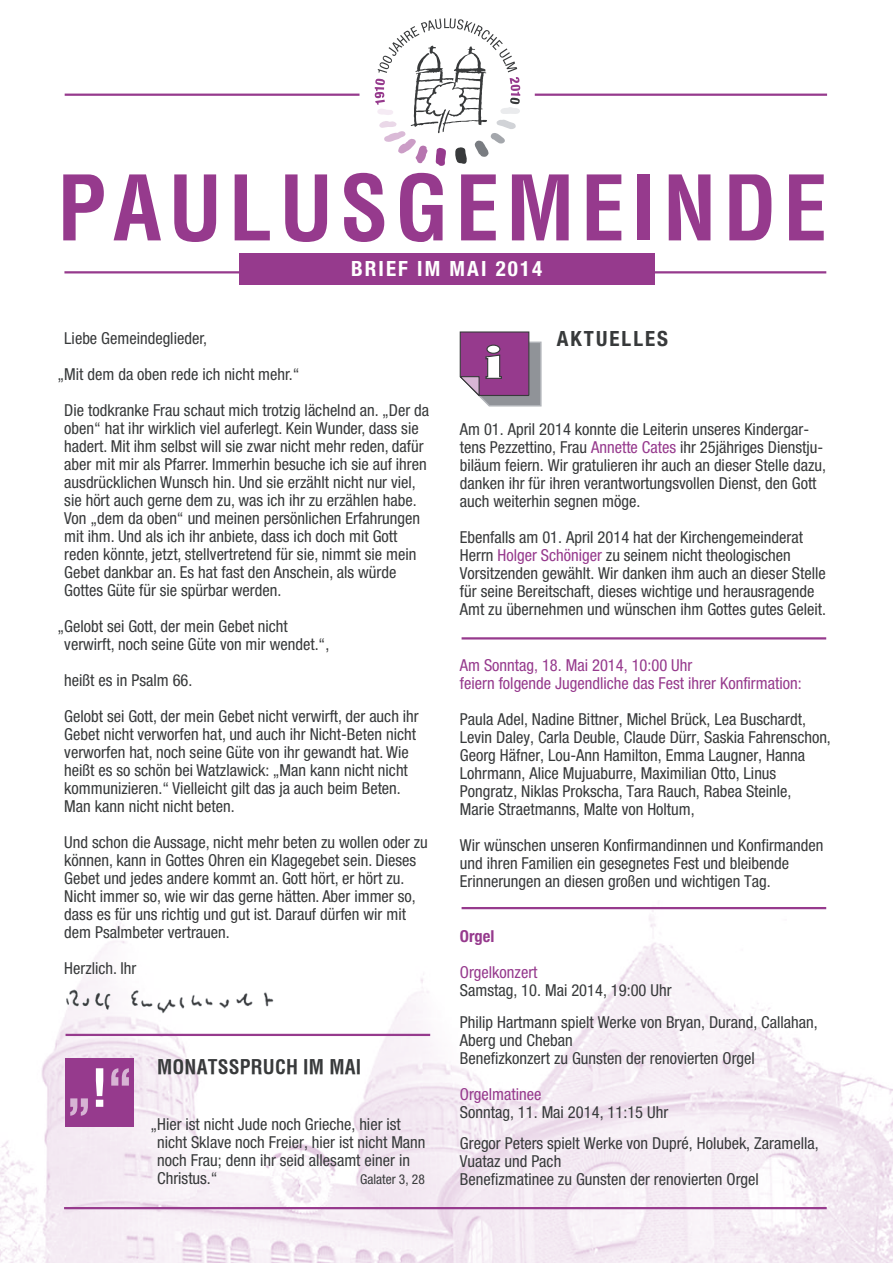
<style>
.page{position:relative;width:893px;height:1263px;background:#fff}
.page>*{position:absolute;margin:0;border:0;box-sizing:border-box;transform-origin:0 0}
.t1{font:700 condensed 21px "Helvetica Neue";letter-spacing:.1em;color:#fff}
.t2{font:700 condensed 21px "Helvetica Neue";letter-spacing:.1em;color:#383a3b}
.t3{font:19.5px "PKF";letter-spacing:.01em;color:#383a3b}
.t4{font:condensed 16.5px/18px "Helvetica Neue";color:#383a3b}
.t5{font:condensed 16.5px/18px "Helvetica Neue";color:#963a8d}
.t6{font:700 condensed 16.5px "Helvetica Neue";color:#963a8d}
.t7{font:condensed 13.5px "Helvetica Neue";color:#383a3b}
.s1{color:#963a8d}
</style>
<div class="page">
<img style="left:0;top:907px;width:893px;height:356px">
<hr style="left:535px;top:94px;width:292px;height:2px;background:#963a8d">
<hr style="left:65px;top:94px;width:294px;height:2px;background:#963a8d">
<div style="left:239px;top:253px;width:415px;height:31px;background:#963a8d"></div>
<svg style="left:63px;top:174px;width:41px;height:66px"></svg>
<svg style="left:114px;top:174px;width:47px;height:66px"></svg>
<svg style="left:174px;top:174px;width:42px;height:68px"></svg>
<svg style="left:235px;top:174px;width:35px;height:66px"></svg>
<svg style="left:285px;top:174px;width:42px;height:68px"></svg>
<svg style="left:344px;top:173px;width:40px;height:69px"></svg>
<svg style="left:400px;top:173px;width:43px;height:69px"></svg>
<svg style="left:461px;top:174px;width:35px;height:66px"></svg>
<svg style="left:512px;top:174px;width:57px;height:66px"></svg>
<svg style="left:587px;top:174px;width:34px;height:66px"></svg>
<div style="left:638px;top:174px;width:12px;height:66px;background:#963a8d"></div>
<svg style="left:669px;top:174px;width:41px;height:66px"></svg>
<svg style="left:729px;top:174px;width:42px;height:66px"></svg>
<svg style="left:789px;top:174px;width:35px;height:66px"></svg>
<hr style="left:64px;top:271px;width:762px;height:2px;background:#963a8d">
<hr style="left:64px;top:1207px;width:763px;height:2px;background:#963a8d">
<img style="left:64px;top:986px;width:210px;height:28px">
<hr style="left:66px;top:1034px;width:364px;height:2px;background:#963a8d">
<hr style="left:462px;top:637px;width:364px;height:2px;background:#963a8d">
<hr style="left:462px;top:907px;width:364px;height:2px;background:#963a8d">
<svg style="left:459px;top:331px;width:83px;height:76px;background:#a06e9d"></svg>
<div style="left:487px;top:345px;width:13px;height:8px;background:#fff;border-radius:50%"></div>
<div style="left:486px;top:345px;width:14px;height:9px;border:1px solid #383a3b;border-radius:50%"></div>
<svg style="left:375px;top:18px;width:145px;height:148px"></svg>
<div style="left:66px;top:1058px;width:68px;height:68px;background:#963a8d"></div>
<svg style="left:70px;top:1098px;width:18px;height:18px"></svg>
<svg style="left:96px;top:1068px;width:7px;height:39px"></svg>
<svg style="left:111px;top:1068px;width:18px;height:17px"></svg>
<p class="t1" style="left:351px;top:256px;width:193px">BRIEF IM MAI 2014</p>
<p class="t4" style="left:64px;top:329px;width:144px">Liebe Gemeindeglieder,</p>
<p class="t4" style="left:58px;top:365px;width:243px">„Mit dem da oben rede ich nicht mehr.“</p>
<p class="t4" style="left:64px;top:401px;width:366px">Die todkranke Frau schaut mich trotzig lächelnd an. „Der da</p>
<p class="t4" style="left:64px;top:419px;width:364px">oben“ hat ihr wirklich viel auferlegt. Kein Wunder, dass sie hadert. Mit ihm selbst will sie zwar nicht mehr reden, dafür aber mit mir als Pfarrer. Immerhin besuche ich sie auf ihren ausdrücklichen Wunsch hin. Und sie erzählt nicht nur viel, sie hört auch gerne dem zu, was ich ihr zu erzählen habe.<br>Von „dem da oben“ und meinen persönlichen Erfahrungen mit ihm. Und als ich ihr anbiete, dass ich doch mit Gott reden könnte, jetzt, stellvertretend für sie, nimmt sie mein Gebet dankbar an. Es hat fast den Anschein, als würde Gottes Güte für sie spürbar werden.</p>
<p class="t4" style="left:64px;top:617px;width:266px;text-indent:-7px">„Gelobt sei Gott, der mein Gebet nicht verwirft, noch seine Güte von mir wendet.“,</p>
<p class="t4" style="left:64px;top:662px;width:356px;line-height:36px">heißt es in Psalm 66.<br>Gelobt sei Gott, der mein Gebet nicht verwirft, der auch ihr</p>
<p class="t4" style="left:64px;top:725px;width:353px">Gebet nicht verworfen hat, und auch ihr Nicht-Beten nicht verworfen hat, noch seine Güte von ihr gewandt hat. Wie heißt es so schön bei Watzlawick: „Man kann nicht nicht kommunizieren.“ Vielleicht gilt das ja auch beim Beten.<br>Man kann nicht nicht beten.</p>
<p class="t4" style="left:64px;top:833px;width:365px">Und schon die Aussage, nicht mehr beten zu wollen oder zu können, kann in Gottes Ohren ein Klagegebet sein. Dieses Gebet und jedes andere kommt an. Gott hört, er hört zu.<br>Nicht immer so, wie wir das gerne hätten. Aber immer so, dass es für uns richtig und gut ist. Darauf dürfen wir mit dem Psalmbeter vertrauen.</p>
<p class="t4" style="left:64px;top:959px;width:74px">Herzlich. Ihr</p>
<p class="t3" style="left:157px;top:1054px;width:205px">MONATSSPRUCH IM MAI</p>
<p class="t4" style="left:157px;top:1115px;width:270px;text-indent:-7px">„Hier ist nicht Jude noch Grieche, hier ist nicht Sklave noch Freier, hier ist nicht Mann noch Frau; denn ihr seid allesamt einer in Christus.“</p>
<p class="t7" style="left:360px;top:1171px;width:66px">Galater 3, 28</p>
<p class="t2" style="left:557px;top:326px;width:113px">AKTUELLES</p>
<p class="t4" style="left:460px;top:420px;width:368px">Am 01. April 2014 konnte die Leiterin unseres Kindergar&shy;tens Pezzettino, Frau <span class="s1">Annette Cates</span> ihr 25jähriges Dienstju&shy;biläum feiern. Wir gratulieren ihr auch an dieser Stelle dazu, danken ihr für ihren verantwortungsvollen Dienst, den Gott auch weiterhin segnen möge.</p>
<p class="t4" style="left:460px;top:528px;width:368px">Ebenfalls am 01. April 2014 hat der Kirchengemeinderat Herrn <span class="s1">Holger Schöniger</span> zu seinem nicht theologischen Vorsitzenden gewählt. Wir danken ihm auch an dieser Stelle für seine Bereitschaft, dieses wichtige und herausragende Amt zu übernehmen und wünschen ihm Gottes gutes Geleit.</p>
<p class="t5" style="left:460px;top:656px;width:343px">Am Sonntag, 18. Mai 2014, 10:00 Uhr<br>feiern folgende Jugendliche das Fest ihrer Konfirmation:</p>
<p class="t4" style="left:460px;top:710px;width:372px">Paula Adel, Nadine Bittner, Michel Brück, Lea Buschardt, Levin Daley, Carla Deuble, Claude Dürr, Saskia Fahrenschon, Georg Häfner, Lou-Ann Hamilton, Emma Laugner, Hanna Lohrmann, Alice Mujuaburre, Maximilian Otto, Linus Pongratz, Niklas Prokscha, Tara Rauch, Rabea Steinle,<br>Marie Straetmanns, Malte von Holtum,</p>
<p class="t4" style="left:460px;top:836px;width:365px">Wir wünschen unseren Konfirmandinnen und Konfirmanden und ihren Familien ein gesegnetes Fest und bleibende<br>Erinnerungen an diesen großen und wichtigen Tag.</p>
<p class="t6" style="left:460px;top:926px;width:36px">Orgel</p>
<p class="t5" style="left:460px;top:963px;width:79px">Orgelkonzert</p>
<p class="t4" style="left:460px;top:974px;width:359px;line-height:31.5px">Samstag, 10. Mai 2014, 19:00 Uhr<br>Philip Hartmann spielt Werke von Bryan, Durand, Callahan,</p>
<p class="t4" style="left:460px;top:1031px;width:296px">Aberg und Cheban<br>Benefizkonzert zu Gunsten der renovierten Orgel</p>
<p class="t5" style="left:460px;top:1085px;width:83px">Orgelmatinee</p>
<p class="t4" style="left:460px;top:1096px;width:360px;line-height:31.5px">Sonntag, 11. Mai 2014, 11:15 Uhr<br>Gregor Peters spielt Werke von Dupré, Holubek, Zaramella,</p>
<p class="t4" style="left:460px;top:1152px;width:300px">Vuataz und Pach<br>Benefizmatinee zu Gunsten der renovierten Orgel</p>
</div>
